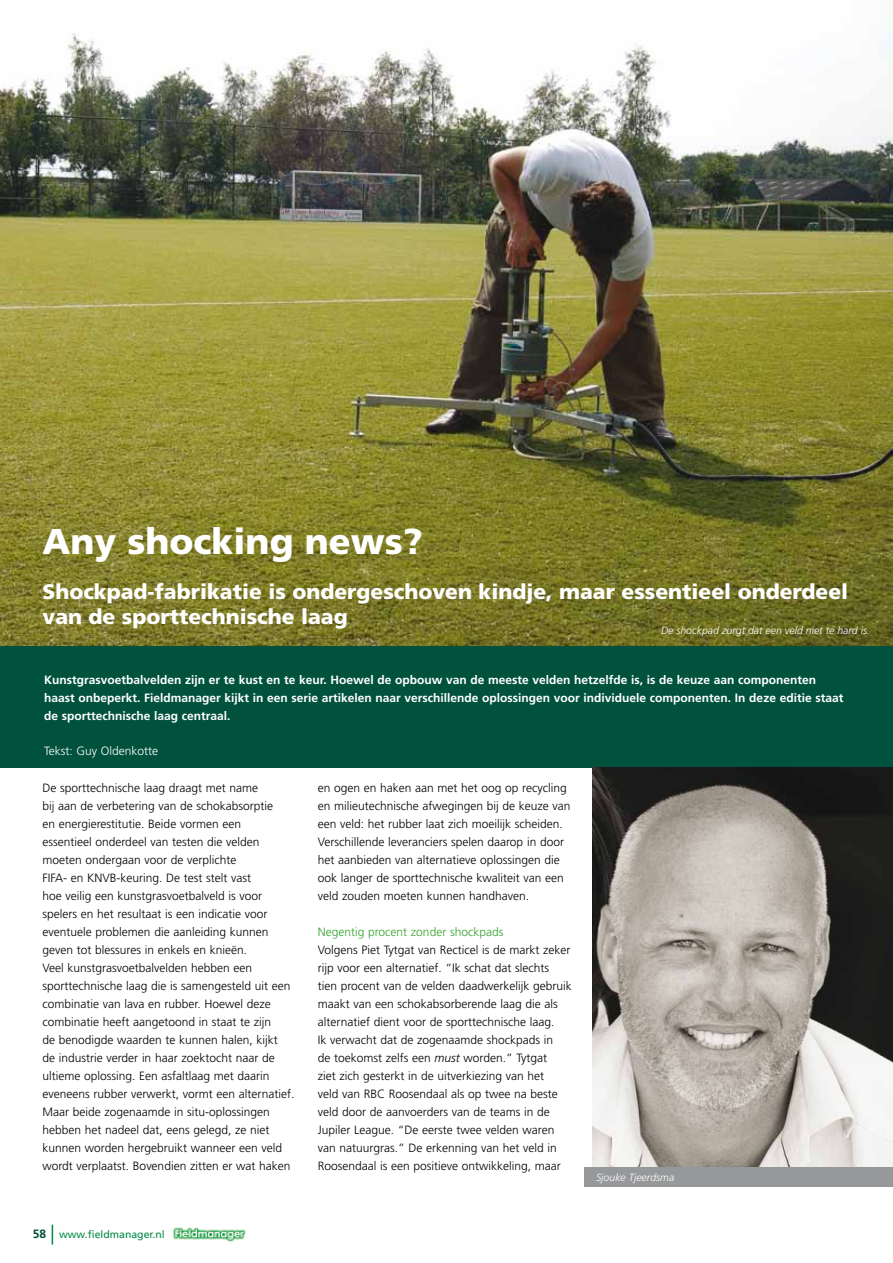
<style>
.page{position:relative;width:893px;height:1263px;background:#fff}
.page>*{position:absolute;margin:0;border:0;box-sizing:border-box;transform-origin:0 0}
.t1{font:900 36px "Frutiger";color:#fff}
.t2{font:900 21px/25.2px "Frutiger";color:#fff}
.t3{font:300 12px/18px "Frutiger";color:#000}
.t4{font:700 12px/18px "Frutiger";color:#fff}
.t5{font:300 12px "Frutiger";color:#35a32c}
.t6{font:300 12px "Frutiger";color:#fff}
.t7{font:italic 300 10.5px "Frutiger";color:#fff}
.t8{font:10.5px "Frutiger";color:#008b45}
.s1{font-style:italic}
.s2{font-weight:700;font-size:12px;color:#00523c}
</style>
<div class="page">
<svg style="left:52px;top:1225px;width:1px;height:19px"></svg>
<img style="left:173px;top:1227px;width:73px;height:15px">
<img style="left:0;top:33px;width:893px;height:613px">
<div style="left:0;top:646px;width:893px;height:121px;background:#00523c"></div>
<img style="left:592px;top:767px;width:301px;height:399px">
<div style="left:584px;top:1166px;width:309px;height:20px;background:#97989a"></div>
<h1 class="t1" style="left:43px;top:520px;width:382px">Any shocking news?</h1>
<h2 class="t2" style="left:43px;top:579px;width:807px">Shockpad-fabrikatie is ondergeschoven kindje, maar essentieel onderdeel van de sporttechnische laag</h2>
<p class="t7" style="left:661px;top:624px;width:210px">De shockpad zorgt dat een veld niet te hard is.</p>
<p class="t4" style="left:44px;top:671px;width:801px">Kunstgrasvoetbalvelden zijn er te kust en te keur. Hoewel de opbouw van de meeste velden hetzelfde is, is de keuze aan componenten haast onbeperkt. Fieldmanager kijkt in een serie artikelen naar verschillende oplossingen voor individuele componenten. In deze editie staat de sporttechnische laag centraal.</p>
<p class="t6" style="left:44px;top:744px;width:116px">Tekst: Guy Oldenkotte</p>
<p class="t3" style="left:43px;top:779px;width:253px">De sporttechnische laag draagt met name<br>bij aan de verbetering van de schokabsorptie<br>en energierestitutie. Beide vormen een<br>essentieel onderdeel van testen die velden moeten ondergaan voor de verplichte<br>FIFA- en KNVB-keuring. De test stelt vast<br>hoe veilig een kunstgrasvoetbalveld is voor spelers en het resultaat is een indicatie voor eventuele problemen die aanleiding kunnen geven tot blessures in enkels en knieën.<br>Veel kunstgrasvoetbalvelden hebben een sporttechnische laag die is samengesteld uit een combinatie van lava en rubber. Hoewel deze combinatie heeft aangetoond in staat te zijn<br>de benodigde waarden te kunnen halen, kijkt<br>de industrie verder in haar zoektocht naar de ultieme oplossing. Een asfaltlaag met daarin eveneens rubber verwerkt, vormt een alternatief.<br>Maar beide zogenaamde in situ-oplossingen hebben het nadeel dat, eens gelegd, ze niet kunnen worden hergebruikt wanneer een veld wordt verplaatst. Bovendien zitten er wat haken</p>
<p class="t3" style="left:318px;top:779px;width:254px">en ogen en haken aan met het oog op recycling en milieutechnische afwegingen bij de keuze van een veld: het rubber laat zich moeilijk scheiden.<br>Verschillende leveranciers spelen daarop in door het aanbieden van alternatieve oplossingen die ook langer de sporttechnische kwaliteit van een veld zouden moeten kunnen handhaven.</p>
<p class="t5" style="left:318px;top:925px;width:187px">Negentig procent zonder shockpads</p>
<p class="t3" style="left:318px;top:941px;width:255px">Volgens Piet Tytgat van Recticel is de markt zeker rijp voor een alternatief. “Ik schat dat slechts<br>tien procent van de velden daadwerkelijk gebruik maakt van een schokabsorberende laag die als alternatief dient voor de sporttechnische laag.<br>Ik verwacht dat de zogenaamde shockpads in<br>de toekomst zelfs een <span class="s1">must</span> worden.” Tytgat<br>ziet zich gesterkt in de uitverkiezing van het<br>veld van RBC Roosendaal als op twee na beste veld door de aanvoerders van de teams in de Jupiler League. “De eerste twee velden waren van natuurgras.” De erkenning van het veld in Roosendaal is een positieve ontwikkeling, maar</p>
<p class="t8" style="left:33px;top:1228px;width:133px"><span class="s2">58</span> www.fieldmanager.nl</p>
<p class="t7" style="left:596px;top:1171px;width:80px">Sjouke Tjeerdsma</p>
</div>
